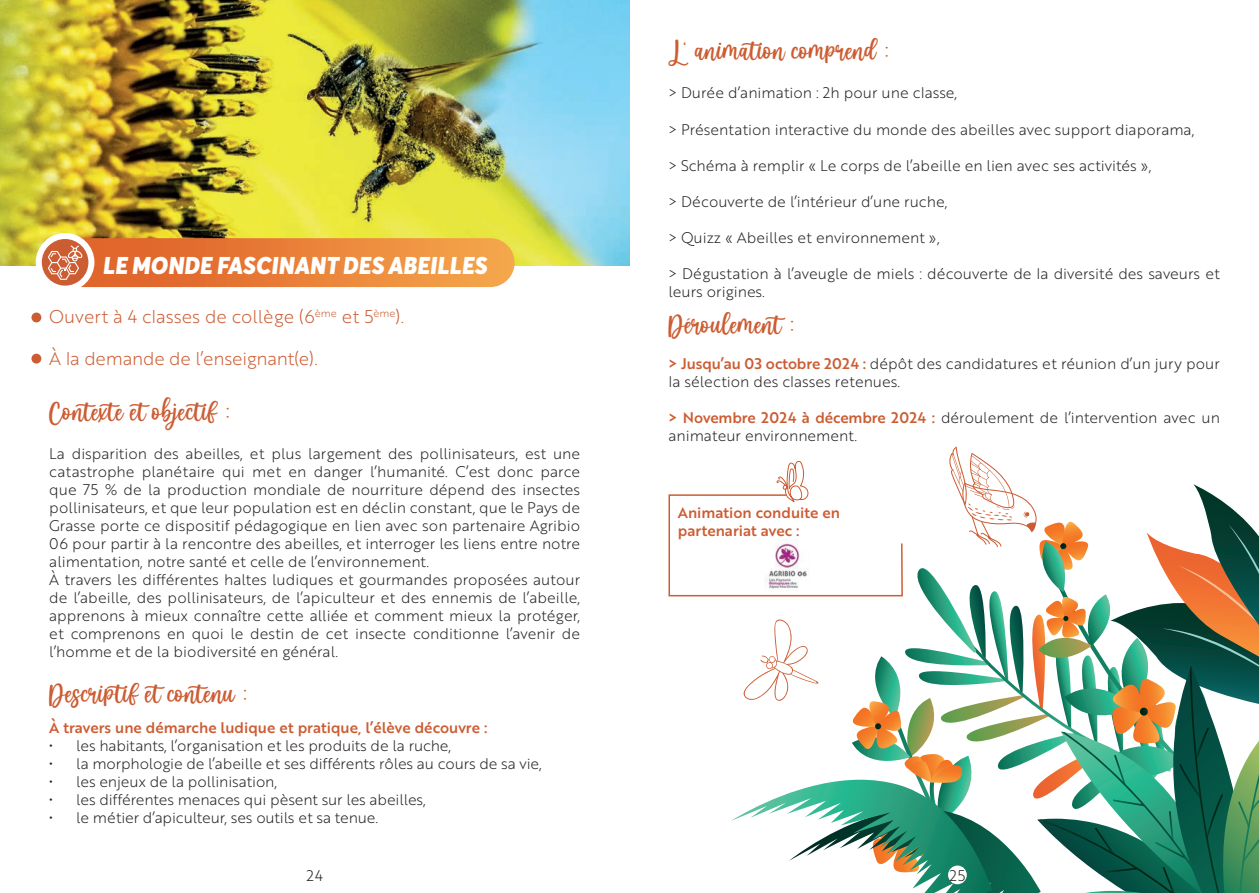
<style>
.page{position:relative;width:1259px;height:893px;background:#fff}
.page>*{position:absolute;margin:0;border:0;box-sizing:border-box;transform-origin:0 0}
.t1{font:37.5px "Baby Aletha";color:#cc5c32}
.t2{font:italic 900 24px "Averta";color:#fff}
.t3{font:18px "Brother 1816 Light";letter-spacing:-.005em;color:#cc5c32}
.t4{font:15px/18px "Brother 1816 Light";color:#231f20}
.t5{font:15px/18px "Brother 1816 Medium";color:#cc5c32}
.s1{font-family:"Brother 1816 Medium";color:#cc5c32}
</style>
<div class="page">
<img style="left:0;top:0;width:629px;height:266px">
<div style="left:58px;top:238px;width:456px;height:49px;background:linear-gradient(to right,#df6435,#f4a144);border-radius:24px"></div>
<div style="left:31px;top:313px;width:10px;height:9px;background:#cc5c32;border-radius:50%"></div>
<div style="left:31px;top:354px;width:10px;height:10px;background:#cc5c32;border-radius:50%"></div>
<svg style="left:39px;top:236px;width:52px;height:53px"></svg>
<div style="left:36px;top:233px;width:58px;height:59px;border:6px solid #fff;border-radius:50%"></div>
<svg style="left:48px;top:245px;width:34px;height:35px"></svg>
<svg style="left:668px;top:446px;width:591px;height:447px"></svg>
<img style="left:764px;top:540px;width:47px;height:53px">
<h2 class="t2" style="left:103px;top:250px;width:386px">LE MONDE FASCINANT DES ABEILLES</h2>
<p class="t3" style="left:49px;top:304px;width:356px">Ouvert à 4 classes de collège (6<sup>ème</sup> et 5<sup>ème</sup>).</p>
<p class="t3" style="left:49px;top:346px;width:270px">À la demande de l’enseignant(e).</p>
<h1 class="t1" style="left:49px;top:395px;width:184px">Contexte et objectif :</h1>
<p class="t4" style="left:49px;top:444px;width:532px">La disparition des abeilles, et plus largement des pollinisateurs, est une catastrophe planétaire qui met en danger l’humanité. C’est donc parce que 75 % de la production mondiale de nourriture dépend des insectes pollinisateurs, et que leur population est en déclin constant, que le Pays de Grasse porte ce dispositif pédagogique en lien avec son partenaire Agribio 06 pour partir à la rencontre des abeilles, et interroger les liens entre notre alimentation, notre santé et celle de l’environnement.<br>À travers les différentes haltes ludiques et gourmandes proposées autour de l’abeille, des pollinisateurs, de l’apiculteur et des ennemis de l’abeille, apprenons à mieux connaître cette alliée et comment mieux la protéger, et comprenons en quoi le destin de cet insecte conditionne l’avenir de l’homme et de la biodiversité en général.</p>
<h1 class="t1" style="left:49px;top:677px;width:201px">Descriptif et contenu :</h1>
<p class="t5" style="left:49px;top:718px;width:440px">À travers une démarche ludique et pratique, l’élève découvre :</p>
<p class="t4" style="left:49px;top:736px;width:403px">• les habitants, l’organisation et les produits de la ruche,</p>
<p class="t4" style="left:49px;top:754px;width:494px">• la morphologie de l’abeille et ses différents rôles au cours de sa vie,</p>
<p class="t4" style="left:49px;top:772px;width:229px">• les enjeux de la pollinisation,</p>
<p class="t4" style="left:49px;top:790px;width:378px">• les différentes menaces qui pèsent sur les abeilles,</p>
<p class="t4" style="left:49px;top:808px;width:330px">• le métier d’apiculteur, ses outils et sa tenue.</p>
<h1 class="t1" style="left:668px;top:34px;width:223px">L' animation comprend :</h1>
<p class="t4" style="left:668px;top:84px;width:290px">&gt; Durée d’animation : 2h pour une classe,</p>
<p class="t4" style="left:668px;top:120px;width:527px">&gt; Présentation interactive du monde des abeilles avec support diaporama,</p>
<p class="t4" style="left:668px;top:156px;width:485px">&gt; Schéma à remplir « Le corps de l’abeille en lien avec ses activités »,</p>
<p class="t4" style="left:668px;top:192px;width:280px">&gt; Découverte de l’intérieur d’une ruche,</p>
<p class="t4" style="left:668px;top:228px;width:273px">&gt; Quizz « Abeilles et environnement »,</p>
<p class="t4" style="left:668px;top:264px;width:553px">&gt; Dégustation à l’aveugle de miels : découverte de la diversité des saveurs et leurs origines.</p>
<h1 class="t1" style="left:668px;top:308px;width:129px">Déroulement :</h1>
<p class="t4" style="left:668px;top:354px;width:553px"><span class="s1">&gt; Jusqu’au 03 octobre 2024 :</span> dépôt des candidatures et réunion d’un jury pour la sélection des classes retenues.</p>
<p class="t4" style="left:668px;top:408px;width:553px"><span class="s1">&gt; Novembre 2024 à décembre 2024 :</span> déroulement de l’intervention avec un animateur environnement.</p>
<p class="t5" style="left:678px;top:503px;width:164px">Animation conduite en partenariat avec :</p>
<p class="t4" style="left:307px;top:866px;width:18px">24</p>
<p class="t4" style="left:949px;top:866px;width:17px">25</p>
</div>
